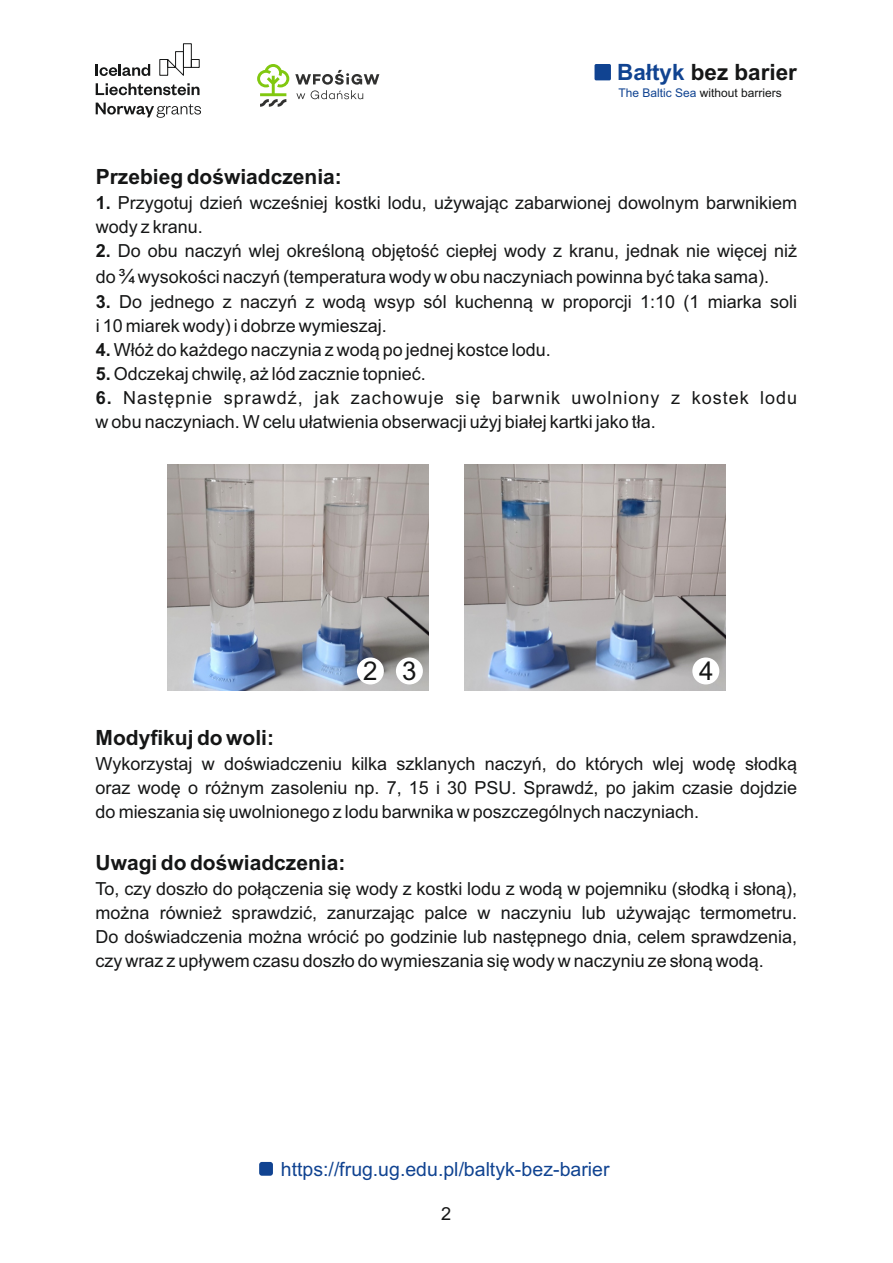
<style>
.page{position:relative;width:893px;height:1263px;background:#fff}
.page>*{position:absolute;margin:0;border:0;box-sizing:border-box;transform-origin:0 0}
.t1{font:25.95px "Arial";color:#151616}
.t2{font:700 22.5px "Arial";color:#151616}
.t3{font:700 21px "Arial";color:#151616}
.t4{font:19.5px "Arial";color:#104391}
.t5{font:18px/24.2px "Arial";color:#151616}
.t6{font:12px "Arial";color:#151616}
.s1{color:#104391}
.s2{font-weight:700}
.s3{font-size:19.5px}
</style>
<div class="page">
<div style="left:183px;top:43px;width:9px;height:25px;border:1px solid #171818"></div>
<svg style="left:96px;top:51px;width:104px;height:44px"></svg>
<svg style="left:96px;top:103px;width:105px;height:15px"></svg>
<svg style="left:257px;top:64px;width:32px;height:43px"></svg>
<svg style="left:295px;top:70px;width:84px;height:29px"></svg>
<div style="left:594px;top:64px;width:17px;height:16px;background:#104391;border-radius:2px"></div>
<div style="left:259px;top:1162px;width:14px;height:14px;background:#104391;border-radius:3px"></div>
<img style="left:168px;top:464px;width:261px;height:226px">
<img style="left:464px;top:464px;width:261px;height:226px">
<div style="left:692px;top:657px;width:27px;height:27px;background:#fff;border-radius:50%"></div>
<div style="left:396px;top:657px;width:27px;height:27px;background:#fff;border-radius:50%"></div>
<div style="left:357px;top:657px;width:27px;height:27px;background:#fff;border-radius:50%"></div>
<p class="t2" style="left:617px;top:64px;width:181px"><span class="s1">Bałtyk</span> bez barier</p>
<p class="t6" style="left:619px;top:89px;width:165px"><span class="s1">The Baltic Sea</span> without barriers</p>
<p class="t3" style="left:96px;top:169px;width:248px">Przebieg doświadczenia:</p>
<p class="t5" style="left:96px;top:192px;width:703px"><span class="s2">1.</span> Przygotuj dzień wcześniej kostki lodu, używając zabarwionej dowolnym barwnikiem wody z kranu.</p>
<p class="t5" style="left:96px;top:240px;width:703px;line-height:25.8px"><span class="s2">2.</span> Do obu naczyń wlej określoną objętość ciepłej wody z kranu, jednak nie więcej niż do <span class="s3">¾</span> wysokości naczyń (temperatura wody w obu naczyniach powinna być taka sama).</p>
<p class="t5" style="left:96px;top:291px;width:703px"><span class="s2">3.</span> Do jednego z naczyń z wodą wsyp sól kuchenną w proporcji 1:10 (1 miarka soli i 10 miarek wody) i dobrze wymieszaj.</p>
<p class="t5" style="left:96px;top:339px;width:457px"><span class="s2">4.</span> Włóż do każdego naczynia z wodą po jednej kostce lodu.</p>
<p class="t5" style="left:96px;top:363px;width:332px"><span class="s2">5.</span> Odczekaj chwilę, aż lód zacznie topnieć.</p>
<p class="t5" style="left:96px;top:387px;width:703px"><span class="s2">6.</span> Następnie sprawdź, jak zachowuje się barwnik uwolniony z kostek lodu w obu naczyniach. W celu ułatwienia obserwacji użyj białej kartki jako tła.</p>
<h1 class="t1" style="left:363px;top:661px;width:55px">2 3</h1>
<h1 class="t1" style="left:699px;top:661px;width:16px">4</h1>
<p class="t3" style="left:96px;top:730px;width:180px">Modyfikuj do woli:</p>
<p class="t5" style="left:96px;top:753px;width:703px;text-align:justify">Wykorzystaj w doświadczeniu kilka szklanych naczyń, do których wlej wodę słodką oraz wodę o różnym zasoleniu np. 7, 15 i 30 PSU. Sprawdź, po jakim czasie dojdzie do mieszania się uwolnionego z lodu barwnika w poszczególnych naczyniach.</p>
<p class="t3" style="left:96px;top:855px;width:251px">Uwagi do doświadczenia:</p>
<p class="t5" style="left:96px;top:878px;width:703px;text-align:justify">To, czy doszło do połączenia się wody z kostki lodu z wodą w pojemniku (słodką i słoną), można również sprawdzić, zanurzając palce w naczyniu lub używając termometru.<br>Do doświadczenia można wrócić po godzinie lub następnego dnia, celem sprawdzenia, czy wraz z upływem czasu doszło do wymieszania się wody w naczyniu ze słoną wodą.</p>
<p class="t4" style="left:281px;top:1162px;width:330px">https://frug.ug.edu.pl/baltyk-bez-barier</p>
<p class="t5" style="left:441px;top:1203px;width:12px">2</p>
</div>
